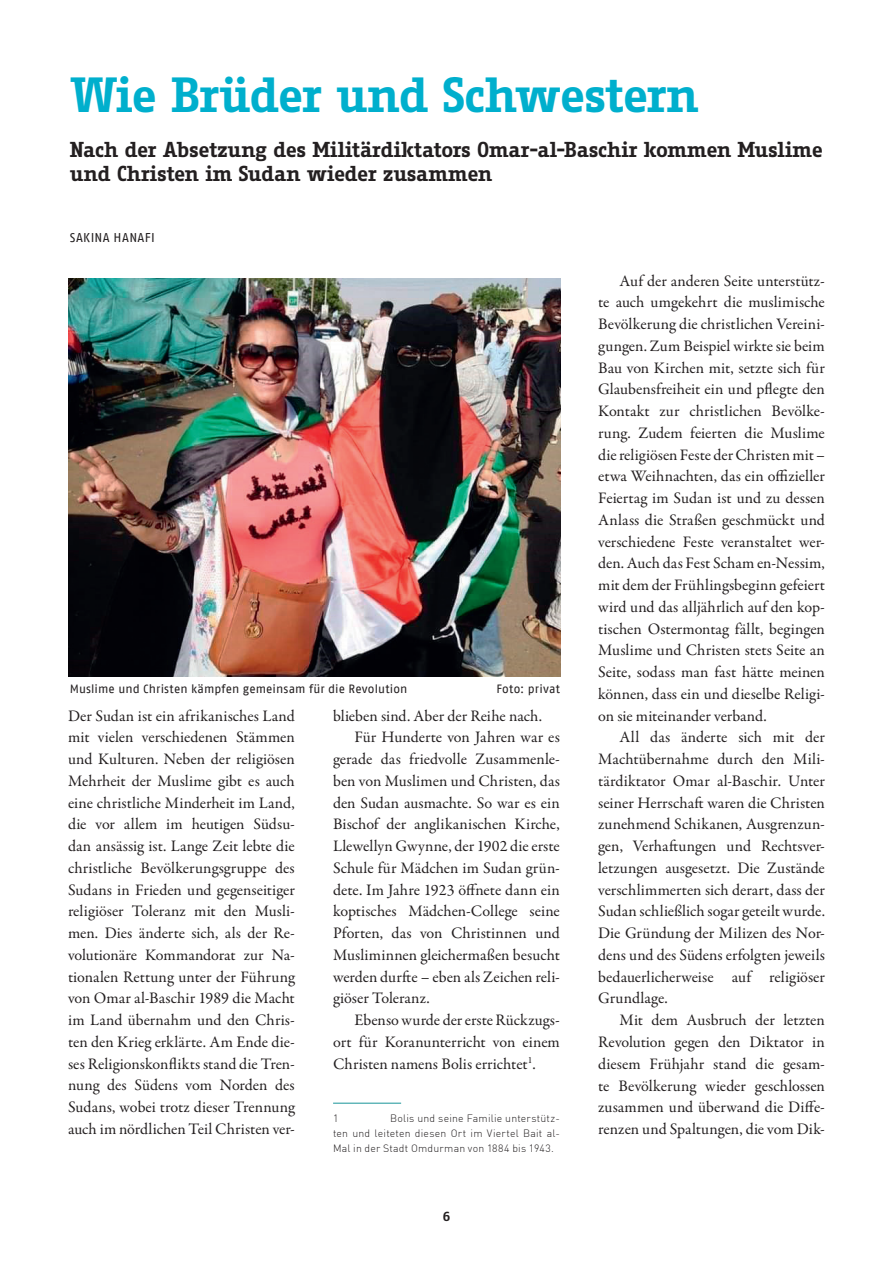
<style>
.page{position:relative;width:893px;height:1263px;background:#fff}
.page>*{position:absolute;margin:0;border:0;box-sizing:border-box;transform-origin:0 0}
.t1{font:700 48px "Fago Office Serif";letter-spacing:-.03em;color:#00afcd}
.t2{font:700 21px/24px "Fago Office Serif";letter-spacing:-.015em;color:#231f20}
.t3{font:16.2px/21.8px "Garamond Premr Pro";color:#231f20;text-align:justify}
.t4{font:700 13.2px "Fago Office Serif";color:#231f20}
.t5{font:12.75px "Fago No";letter-spacing:.03em;color:#231f20}
.t6{font:12px "Fago No";letter-spacing:.01em;color:#231f20}
.t7{font:300 10.5px/15px "DIN";letter-spacing:.02em;color:#231f20;text-align:justify}
</style>
<div class="page">
<hr style="left:333px;top:1103px;width:68px;height:1px;background:#189498">
<img style="left:69px;top:279px;width:492px;height:397px">
<h1 class="t1" style="left:70px;top:67px;width:631px">Wie Brüder und Schwestern</h1>
<p class="t2" style="left:70px;top:138px;width:755px">Nach der Absetzung des Militärdiktators Omar-al-Baschir kommen Muslime und Christen im Sudan wieder zusammen</p>
<p class="t5" style="left:70px;top:230px;width:87px">SAKINA HANAFI</p>
<p class="t6" style="left:70px;top:682px;width:339px">Muslime und Christen kämpfen gemeinsam für die Revolution</p>
<p class="t6" style="left:496px;top:682px;width:65px">Foto: privat</p>
<p class="t3" style="left:68px;top:705px;width:228px">Der Sudan ist ein afrikanisches Land mit vielen verschiedenen Stämmen und Kulturen. Neben der religiösen Mehrheit der Muslime gibt es auch eine christliche Minderheit im Land, die vor allem im heutigen Südsu&shy;dan ansässig ist. Lange Zeit lebte die christliche Bevölkerungsgruppe des Sudans in Frieden und gegenseitiger religiöser Toleranz mit den Musli&shy;men. Dies änderte sich, als der Re&shy;volutionäre Kommandorat zur Na&shy;tionalen Rettung unter der Führung von Omar al-Baschir 1989 die Macht im Land übernahm und den Chris&shy;ten den Krieg erklärte. Am Ende die&shy;ses Religionskonflikts stand die Tren&shy;nung des Südens vom Norden des Sudans, wobei trotz dieser Trennung auch im nördlichen Teil Christen ver-</p>
<p class="t3" style="left:333px;top:705px;width:210px">blieben sind. Aber der Reihe nach.</p>
<p class="t3" style="left:354px;top:727px;width:207px">Für Hunderte von Jahren war es</p>
<p class="t3" style="left:333px;top:749px;width:228px">gerade das friedvolle Zusammenle-</p>
<p class="t3" style="left:333px;top:770px;width:228px">ben von Muslimen und Christen, das</p>
<p class="t3" style="left:333px;top:792px;width:228px">den Sudan ausmachte. So war es ein</p>
<p class="t3" style="left:333px;top:814px;width:228px">Bischof der anglikanischen Kirche,</p>
<p class="t3" style="left:333px;top:836px;width:228px">Llewellyn Gwynne, der 1902 die erste</p>
<p class="t3" style="left:333px;top:857px;width:228px">Schule für Mädchen im Sudan grün-</p>
<p class="t3" style="left:333px;top:879px;width:228px">dete. Im Jahre 1923 öffnete dann ein</p>
<p class="t3" style="left:333px;top:901px;width:228px">koptisches Mädchen-College seine</p>
<p class="t3" style="left:333px;top:923px;width:228px">Pforten, das von Christinnen und</p>
<p class="t3" style="left:333px;top:944px;width:228px">Musliminnen gleichermaßen besucht</p>
<p class="t3" style="left:333px;top:966px;width:228px">werden durfte – eben als Zeichen reli-</p>
<p class="t3" style="left:333px;top:988px;width:98px">giöser Toleranz.</p>
<p class="t3" style="left:354px;top:1010px;width:207px">Ebenso wurde der erste Rückzugs-</p>
<p class="t3" style="left:333px;top:1031px;width:228px">ort für Koranunterricht von einem</p>
<p class="t3" style="left:333px;top:1053px;width:204px">Christen namens Bolis errichtet<sup>1</sup>.</p>
<p class="t7" style="left:333px;top:1111px;width:228px;text-indent:57px">Bolis und seine Familie unterstütz&shy;ten und leiteten diesen Ort im Viertel Bait al-Mal in der Stadt Omdurman von 1884 bis 1943.</p>
<p class="t7" style="left:333px;top:1111px;width:7px">1</p>
<p class="t4" style="left:443px;top:1209px;width:9px">6</p>
<p class="t3" style="left:598px;top:270px;width:228px;text-indent:21px">Auf der anderen Seite unterstütz&shy;te auch umgekehrt die muslimische Bevölkerung die christlichen Vereini&shy;gungen. Zum Beispiel wirkte sie beim Bau von Kirchen mit, setzte sich für Glaubensfreiheit ein und pflegte den Kontakt zur christlichen Bevölke&shy;rung. Zudem feierten die Muslime die religiösen Feste der Christen mit – etwa Weihnachten, das ein offizieller Feiertag im Sudan ist und zu dessen Anlass die Straßen geschmückt und verschiedene Feste veranstaltet wer&shy;den. Auch das Fest Scham en-Nessim, mit dem der Frühlingsbeginn gefeiert wird und das alljährlich auf den kop&shy;tischen Ostermontag fällt, begingen Muslime und Christen stets Seite an Seite, sodass man fast hätte meinen können, dass ein und dieselbe Religi&shy;on sie miteinander verband.</p>
<p class="t3" style="left:598px;top:727px;width:228px;text-indent:21px">All das änderte sich mit der Machtübernahme durch den Mili&shy;tärdiktator Omar al-Baschir. Unter seiner Herrschaft waren die Christen zunehmend Schikanen, Ausgrenzun&shy;gen, Verhaftungen und Rechtsver&shy;letzungen ausgesetzt. Die Zustände verschlimmerten sich derart, dass der Sudan schließlich sogar geteilt wurde.<br>Die Gründung der Milizen des Nor&shy;dens und des Südens erfolgten jeweils bedauerlicherweise auf religiöser Grundlage.</p>
<p class="t3" style="left:598px;top:1010px;width:228px;text-indent:21px">Mit dem Ausbruch der letzten Revolution gegen den Diktator in diesem Frühjahr stand die gesam&shy;te Bevölkerung wieder geschlossen zusammen und überwand die Diffe&shy;renzen und Spaltungen, die vom Dik-</p>
</div>
